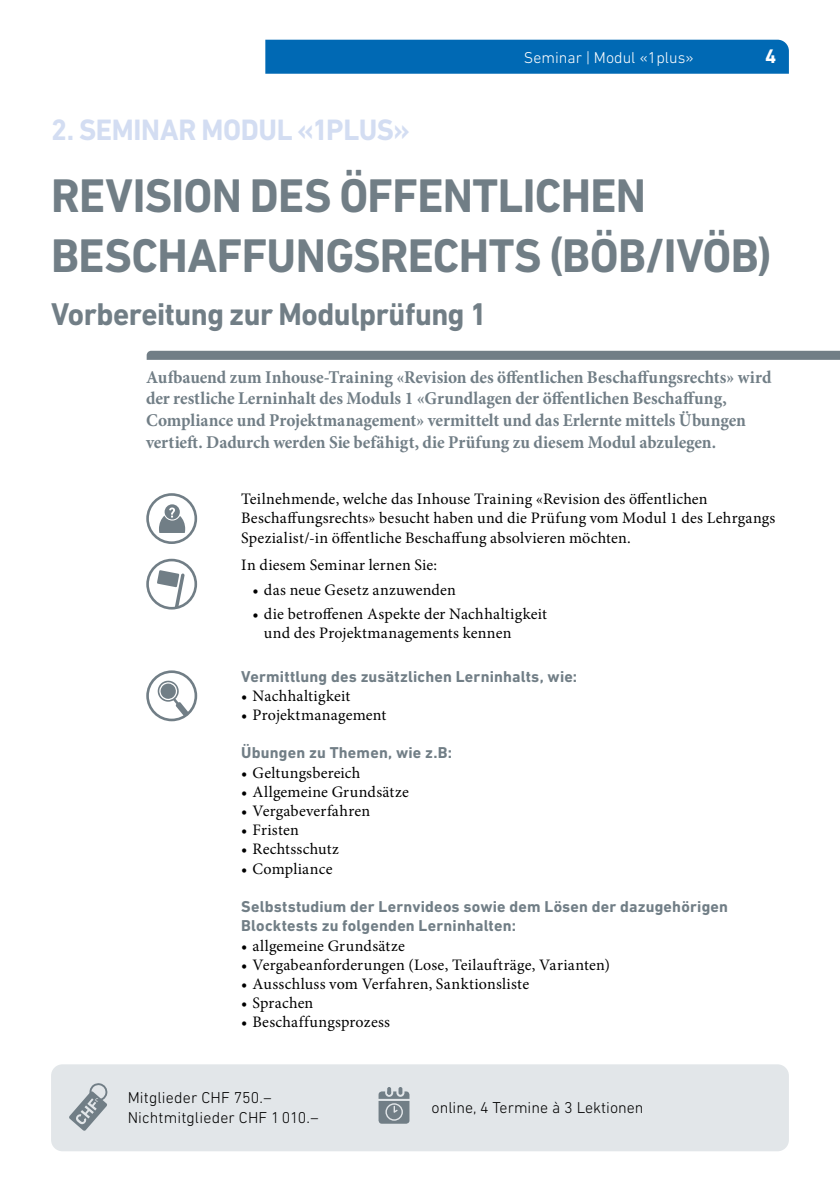
<style>
.page{position:relative;width:840px;height:1191px;background:#fff}
.page>*{position:absolute;margin:0;border:0;box-sizing:border-box;transform-origin:0 0}
.t1{font:700 48px/60px "DIN Next LT Pro";letter-spacing:-.015em;color:#717e86;scale:.96 1}
.t2{font:700 32px "DIN Next LT Pro";letter-spacing:-.015em;color:#717e86;scale:.96 1}
.t3{font:700 30px "DIN Next LT Pro";letter-spacing:-.01em;color:#d3ddf2;scale:.96 1}
.t4{font:700 20px "DIN Next LT Pro";color:#fff}
.t5{font:700 18px/21.6px "Minion Pro";letter-spacing:-.005em;color:#717e86;scale:.96 1}
.t6{font:16px/19.2px "Minion Pro";letter-spacing:.01em;color:#000}
.t7{font:700 16px/19.2px "DIN Next LT Pro";letter-spacing:.015em;color:#717e86}
.t8{font:300 16px/20px "DIN Next LT Pro";letter-spacing:.005em;color:#000}
.t9{font:300 16px "DIN Next LT Pro";color:#fff}
</style>
<div class="page">
<div style="left:265px;top:40px;width:523px;height:34px;background:#0069b4"></div>
<svg style="left:147px;top:351px;width:692px;height:9px;background:#738087"></svg>
<div style="left:51px;top:1064px;width:737px;height:87px;background:#e2e6e9;border-radius:11px"></div>
<svg style="left:146px;top:670px;width:51px;height:51px"></svg>
<svg style="left:146px;top:493px;width:51px;height:51px"></svg>
<svg style="left:146px;top:559px;width:51px;height:50px"></svg>
<svg style="left:69px;top:1083px;width:39px;height:48px"></svg>
<svg style="left:378px;top:1087px;width:31px;height:36px"></svg>
<p class="t9" style="left:523px;top:49px;width:171px">Seminar | Modul «1plus»</p>
<p class="t4" style="left:764px;top:45px;width:13px">4</p>
<h3 class="t3" style="left:51px;top:112px;width:375px">2. SEMINAR MODUL «1PLUS»</h3>
<h1 class="t1" style="left:51px;top:165px;width:751px">REVISION DES ÖFFENTLICHEN<br>BESCHAFFUNGSRECHTS (BÖB/IVÖB)</h1>
<h2 class="t2" style="left:51px;top:295px;width:455px">Vorbereitung zur Modulprüfung 1</h2>
<p class="t5" style="left:146px;top:366px;width:652px">Aufbauend zum Inhouse-Training «Revision des öffentlichen Beschaffungsrechts» wird der restliche Lerninhalt des Moduls 1 «Grundlagen der öffentlichen Beschaffung, Compliance und Projektmanagement» vermittelt und das Erlernte mittels Übungen vertieft. Dadurch werden Sie befähigt, die Prüfung zu diesem Modul abzulegen.</p>
<p class="t6" style="left:241px;top:489px;width:535px">Teilnehmende, welche das Inhouse Training «Revision des öffentlichen<br>Beschaffungsrechts» besucht haben und die Prüfung vom Modul 1 des Lehrgangs<br>Spezialist/-in öffentliche Beschaffung absolvieren möchten.</p>
<p class="t6" style="left:241px;top:555px;width:197px">In diesem Seminar lernen Sie:</p>
<p class="t6" style="left:252px;top:580px;width:205px">• das neue Gesetz anzuwenden</p>
<p class="t6" style="left:264px;top:604px;width:284px;text-indent:-11px">• die betroffenen Aspekte der Nachhaltigkeit und des Projektmanagements kennen</p>
<p class="t7" style="left:241px;top:666px;width:337px">Vermittlung des zusätzlichen Lerninhalts, wie:</p>
<p class="t6" style="left:241px;top:686px;width:111px">• Nachhaltigkeit</p>
<p class="t6" style="left:241px;top:705px;width:146px">• Projektmanagement</p>
<p class="t7" style="left:241px;top:743px;width:212px">Übungen zu Themen, wie z.B:</p>
<p class="t6" style="left:241px;top:763px;width:121px">• Geltungsbereich</p>
<p class="t6" style="left:241px;top:782px;width:169px">• Allgemeine Grundsätze</p>
<p class="t6" style="left:241px;top:801px;width:130px">• Vergabeverfahren</p>
<p class="t6" style="left:241px;top:820px;width:59px">• Fristen</p>
<p class="t6" style="left:241px;top:840px;width:99px">• Rechtsschutz</p>
<p class="t6" style="left:241px;top:859px;width:93px">• Compliance</p>
<p class="t7" style="left:241px;top:897px;width:488px">Selbststudium der Lernvideos sowie dem Lösen der dazugehörigen<br>Blocktests zu folgenden Lerninhalten:</p>
<p class="t6" style="left:241px;top:936px;width:165px">• allgemeine Grundsätze</p>
<p class="t6" style="left:241px;top:955px;width:370px">• Vergabeanforderungen (Lose, Teilaufträge, Varianten)</p>
<p class="t6" style="left:241px;top:974px;width:289px">• Ausschluss vom Verfahren, Sanktionsliste</p>
<p class="t6" style="left:241px;top:993px;width:74px">• Sprachen</p>
<p class="t6" style="left:241px;top:1012px;width:150px">• Beschaffungsprozess</p>
<p class="t8" style="left:128px;top:1087px;width:192px">Mitglieder CHF 750.–<br>Nichtmitglieder CHF 1010.–</p>
<p class="t8" style="left:431px;top:1097px;width:213px">online, 4 Termine à 3 Lektionen</p>
</div>
